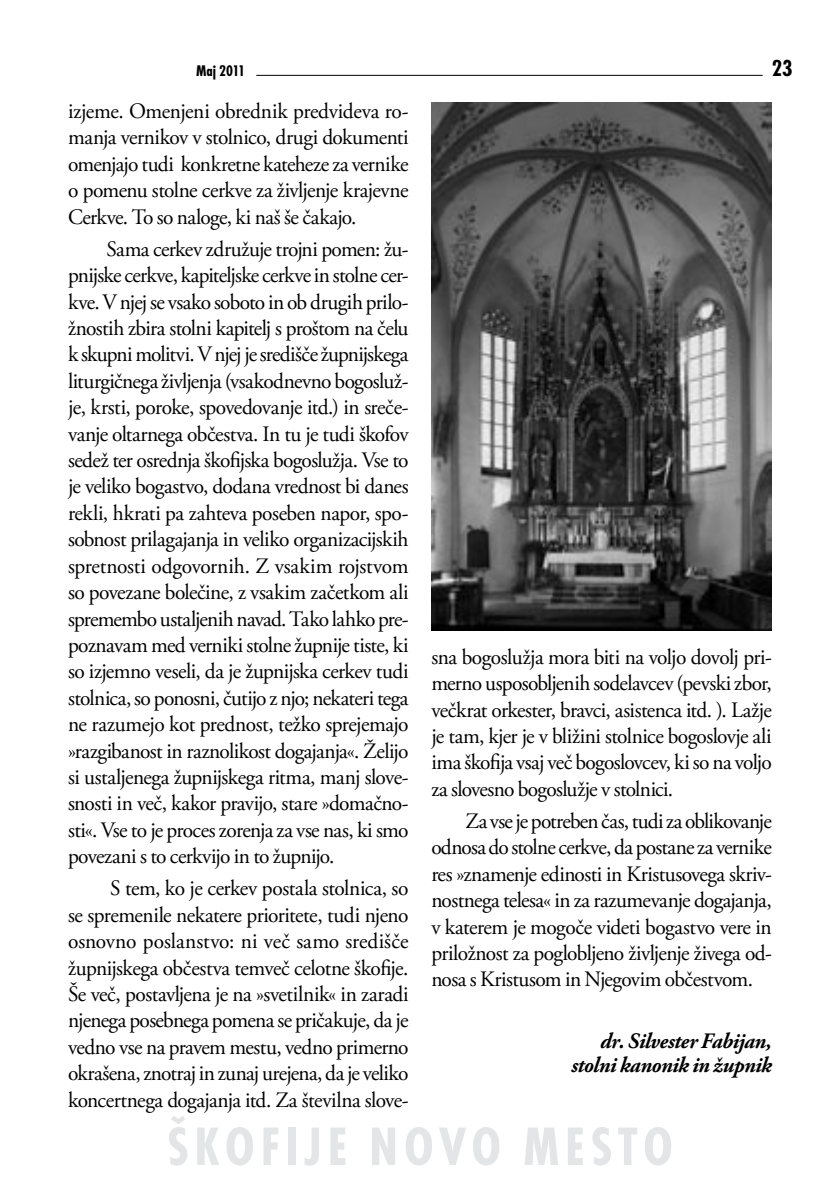
<style>
.page{position:relative;width:840px;height:1191px;background:#fff}
.page>*{position:absolute;margin:0;border:0;box-sizing:border-box;transform-origin:0 0}
.t1{font:700 condensed 56px "Futura TEE";letter-spacing:.1em;color:#e3e5e6}
.t2{font:700 condensed 24px "Futura TEE";color:#000}
.t3{font:22px/26.4px "Adobe Garamond Pro";letter-spacing:-.03em;color:#000;text-align:justify}
.t4{font:italic 700 22px/24px "Adobe Garamond Pro";letter-spacing:-.02em;color:#000;text-align:right}
.t5{font:700 condensed 16px "Futura TEE";color:#000}
</style>
<div class="page">
<hr style="left:256px;top:75px;width:506px;height:1px;background:#000">
<img style="left:431px;top:102px;width:340px;height:529px">
<p class="t5" style="left:196px;top:61px;width:50px">Maj 2011</p>
<p class="t2" style="left:771px;top:54px;width:22px">23</p>
<p class="t3" style="left:68px;top:99px;width:342px">izjeme. Omenjeni obrednik predvideva ro&shy;manja vernikov v stolnico, drugi dokumenti omenjajo tudi konkretne kateheze za vernike o pomenu stolne cerkve za življenje krajevne Cerkve. To so naloge, ki naš še čakajo.</p>
<p class="t3" style="left:68px;top:236px;width:342px;text-indent:38px">Sama cerkev združuje trojni pomen: žu&shy;pnijske cerkve, kapiteljske cerkve in stolne cer&shy;kve. V njej se vsako soboto in ob drugih prilo&shy;žnostih zbira stolni kapitelj s proštom na čelu k skupni molitvi. V njej je središče župnijskega liturgičnega življenja (vsakodnevno bogosluž&shy;je, krsti, poroke, spovedovanje itd.) in sreče&shy;vanje oltarnega občestva. In tu je tudi škofov sedež ter osrednja škofijska bogoslužja. Vse to je veliko bogastvo, dodana vrednost bi danes rekli, hkrati pa zahteva poseben napor, spo&shy;sobnost prilagajanja in veliko organizacijskih spretnosti odgovornih. Z vsakim rojstvom so povezane bolečine, z vsakim začetkom ali spremembo ustaljenih navad. Tako lahko pre&shy;poznavam med verniki stolne župnije tiste, ki so izjemno veseli, da je župnijska cerkev tudi stolnica, so ponosni, čutijo z njo; nekateri tega ne razumejo kot prednost, težko sprejemajo »razgibanost in raznolikost dogajanja«. Želijo si ustaljenega župnijskega ritma, manj slove&shy;snosti in več, kakor pravijo, stare »domačno&shy;sti«. Vse to je proces zorenja za vse nas, ki smo povezani s to cerkvijo in to župnijo.</p>
<p class="t3" style="left:68px;top:876px;width:342px;text-indent:42px">S tem, ko je cerkev postala stolnica, so se spremenile nekatere prioritete, tudi njeno osnovno poslanstvo: ni več samo središče župnijskega občestva temveč celotne škofije.<br>Še več, postavljena je na »svetilnik« in zaradi njenega posebnega pomena se pričakuje, da je vedno vse na pravem mestu, vedno primerno okrašena, znotraj in zunaj urejena, da je veliko koncertnega dogajanja itd. Za številna slove-</p>
<p class="t3" style="left:431px;top:644px;width:342px">sna bogoslužja mora biti na voljo dovolj pri&shy;merno usposobljenih sodelavcev (pevski zbor, večkrat orkester, bravci, asistenca itd. ). Lažje je tam, kjer je v bližini stolnice bogoslovje ali ima škofija vsaj več bogoslovcev, ki so na voljo za slovesno bogoslužje v stolnici.</p>
<p class="t3" style="left:431px;top:808px;width:342px;text-indent:34px">Za vse je potreben čas, tudi za oblikovanje odnosa do stolne cerkve, da postane za vernike res »znamenje edinosti in Kristusovega skriv&shy;nostnega telesa« in za razumevanje dogajanja, v katerem je mogoče videti bogastvo vere in priložnost za poglobljeno življenje živega od&shy;nosa s Kristusom in Njegovim občestvom.</p>
<p class="t4" style="left:570px;top:1029px;width:202px">dr. Silvester Fabijan, stolni kanonik in župnik</p>
<h1 class="t1" style="left:167px;top:1114px;width:507px">ŠKOFIJE NOVO MESTO</h1>
</div>
